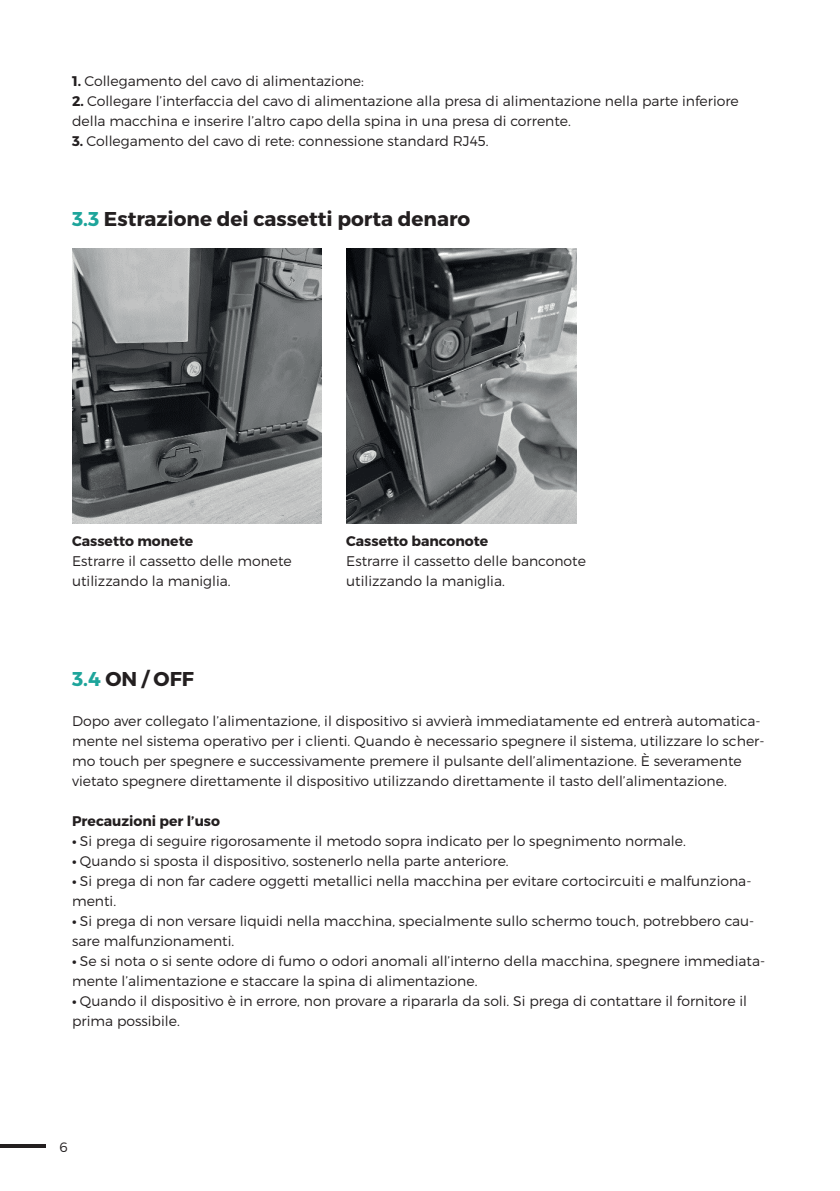
<style>
.page{position:relative;width:840px;height:1191px;background:#fff}
.page>*{position:absolute;margin:0;border:0;box-sizing:border-box;transform-origin:0 0}
.t1{font:700 20px "Montserrat";color:#231f20}
.t2{font:300 14px/20px "Montserrat";color:#231f20}
.t3{font:700 14px "Montserrat";color:#231f20}
.t4{font:300 13.6px "Montserrat";color:#231f20}
.s1{font-weight:700}
.s2{color:#1ea59b}
</style>
<div class="page">
<hr style="left:0;top:1144px;width:45px;height:3px;background:#231f20">
<img style="left:72px;top:248px;width:249px;height:275px">
<img style="left:346px;top:248px;width:229px;height:275px">
<p class="t2" style="left:72px;top:70px;width:293px"><span class="s1">1.</span> Collegamento del cavo di alimentazione:</p>
<p class="t2" style="left:72px;top:90px;width:668px"><span class="s1">2.</span> Collegare l’interfaccia del cavo di alimentazione alla presa di alimentazione nella parte inferiore della macchina e inserire l’altro capo della spina in una presa di corrente.</p>
<p class="t2" style="left:72px;top:130px;width:417px"><span class="s1">3.</span> Collegamento del cavo di rete: connessione standard RJ45.</p>
<h1 class="t1" style="left:72px;top:206px;width:399px"><span class="s2">3.3</span> Estrazione dei cassetti porta denaro</h1>
<p class="t3" style="left:72px;top:532px;width:122px">Cassetto monete</p>
<p class="t2" style="left:72px;top:550px;width:221px">Estrarre il cassetto delle monete utilizzando la maniglia.</p>
<p class="t3" style="left:346px;top:532px;width:143px">Cassetto banconote</p>
<p class="t2" style="left:346px;top:550px;width:241px">Estrarre il cassetto delle banconote utilizzando la maniglia.</p>
<h1 class="t1" style="left:72px;top:666px;width:123px"><span class="s2">3.4</span> ON / OFF</h1>
<p class="t2" style="left:72px;top:710px;width:693px">Dopo aver collegato l’alimentazione, il dispositivo si avvierà immediatamente ed entrerà automatica&shy;mente nel sistema operativo per i clienti. Quando è necessario spegnere il sistema, utilizzare lo scher&shy;mo touch per spegnere e successivamente premere il pulsante dell’alimentazione. È severamente vietato spegnere direttamente il dispositivo utilizzando direttamente il tasto dell’alimentazione.</p>
<p class="t3" style="left:72px;top:812px;width:149px">Precauzioni per l’uso</p>
<p class="t2" style="left:72px;top:830px;width:615px"><span class="s1">•</span> Si prega di seguire rigorosamente il metodo sopra indicato per lo spegnimento normale.</p>
<p class="t2" style="left:72px;top:850px;width:438px"><span class="s1">•</span> Quando si sposta il dispositivo, sostenerlo nella parte anteriore.</p>
<p class="t2" style="left:72px;top:870px;width:680px"><span class="s1">•</span> Si prega di non far cadere oggetti metallici nella macchina per evitare cortocircuiti e malfunziona&shy;menti.</p>
<p class="t2" style="left:72px;top:910px;width:683px"><span class="s1">•</span> Si prega di non versare liquidi nella macchina, specialmente sullo schermo touch, potrebbero cau&shy;sare malfunzionamenti.</p>
<p class="t2" style="left:72px;top:950px;width:694px"><span class="s1">•</span> Se si nota o si sente odore di fumo o odori anomali all’interno della macchina, spegnere immediata&shy;mente l’alimentazione e staccare la spina di alimentazione.</p>
<p class="t2" style="left:72px;top:990px;width:676px"><span class="s1">•</span> Quando il dispositivo è in errore, non provare a ripararla da soli. Si prega di contattare il fornitore il prima possibile.</p>
<p class="t4" style="left:60px;top:1138px;width:10px">6</p>
</div>
